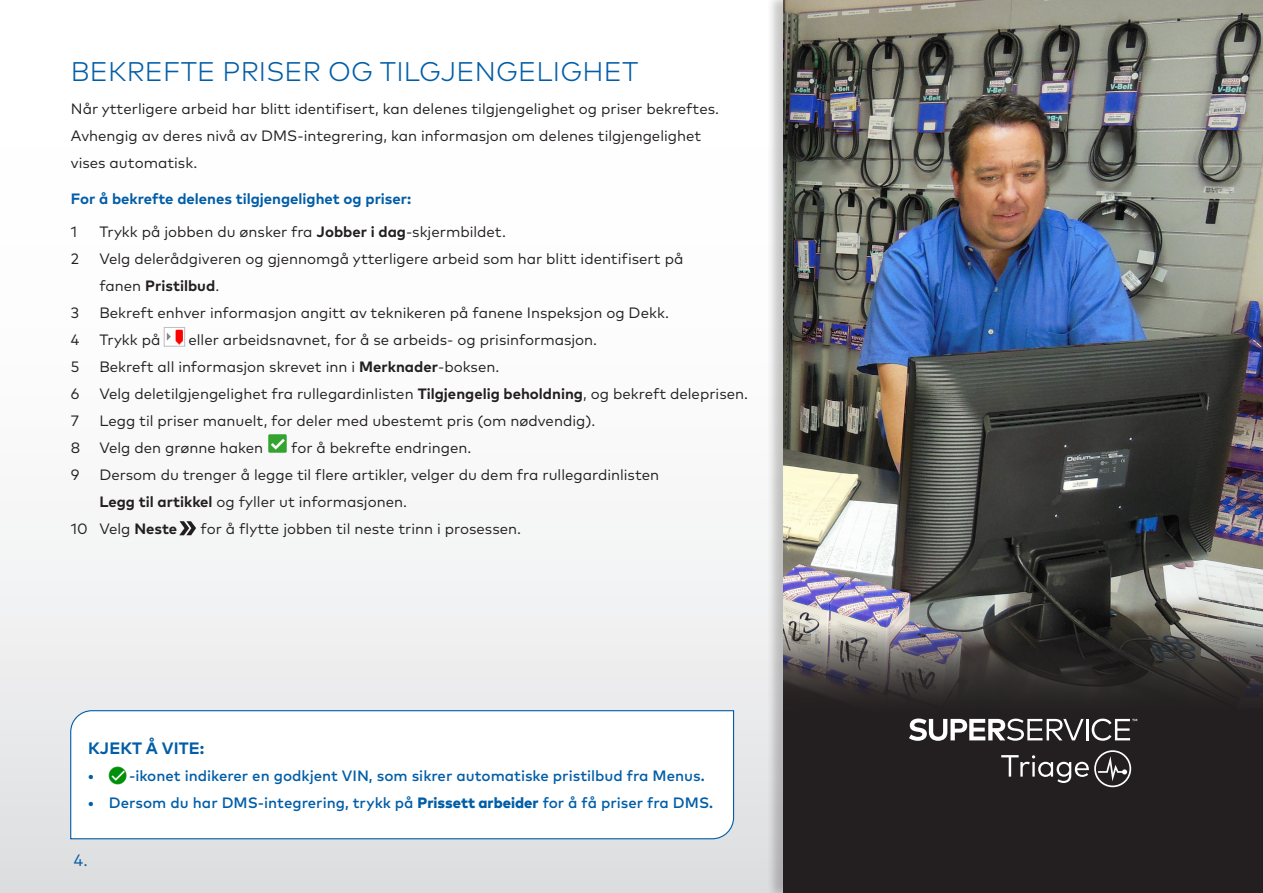
<style>
.page{position:relative;width:1263px;height:893px;background:#fff}
.page>*{position:absolute;margin:0;border:0;box-sizing:border-box;transform-origin:0 0}
.t1{font:300 27px "FF Mark Pro";letter-spacing:.005em;color:#015da7}
.t2{font:700 16.5px "FF Mark Pro";letter-spacing:.005em;color:#015da7}
.t3{font:16.5px "FF Mark Pro";color:#015da7}
.t4{font:15px/27px "FF Mark Pro";color:#231f20}
.t5{font:500 15px "FF Mark Pro";color:#015da7}
.t6{font:700 15px "FF Mark Pro";color:#015da7}
.s1{font-weight:700}
.s2{font-weight:800}
</style>
<div class="page">
<div style="left:0;top:0;width:1263px;height:893px;background:linear-gradient(to bottom,#fff,#e3e4e6)"></div>
<svg style="left:70px;top:710px;width:665px;height:130px"></svg>
<div style="left:766px;top:0;width:497px;height:893px;background:#231f20;opacity:.25"></div>
<div style="left:783px;top:0;width:480px;height:893px;background:#231f20"></div>
<img style="left:783px;top:0;width:480px;height:721px">
<img style="left:269px;top:434px;width:18px;height:18px">
<svg style="left:166px;top:329px;width:17px;height:1px"></svg>
<img style="left:166px;top:330px;width:17px;height:14px">
<div style="left:164px;top:327px;width:21px;height:19px;border:1px solid #bcbdc0"></div>
<svg style="left:179px;top:521px;width:17px;height:14px"></svg>
<img style="left:108px;top:767px;width:18px;height:18px">
<svg style="left:1001px;top:750px;width:130px;height:37px"></svg>
<svg style="left:909px;top:718px;width:174px;height:23px"></svg>
<hr style="left:1086px;top:719px;width:2px;height:21px;background:#fff">
<svg style="left:1092px;top:719px;width:45px;height:22px"></svg>
<p class="t1" style="left:71px;top:51px;width:569px">BEKREFTE PRISER OG TILGJENGELIGHET</p>
<p class="t4" style="left:71px;top:94px;width:650px">Når ytterligere arbeid har blitt identifisert, kan delenes tilgjengelighet og priser bekreftes.<br>Avhengig av deres nivå av DMS-integrering, kan informasjon om delenes tilgjengelighet vises automatisk.</p>
<p class="t6" style="left:71px;top:187px;width:342px">For å bekrefte delenes tilgjengelighet og priser:</p>
<p class="t4" style="left:71px;top:217px;width:8px">1</p>
<p class="t4" style="left:99px;top:217px;width:408px">Trykk på jobben du ønsker fra <span class="s1">Jobber i dag</span>-skjermbildet.</p>
<p class="t4" style="left:71px;top:244px;width:10px">2</p>
<p class="t4" style="left:99px;top:244px;width:585px">Velg delerådgiveren og gjennomgå ytterligere arbeid som har blitt identifisert på fanen <span class="s1">Pristilbud</span>.</p>
<p class="t4" style="left:71px;top:298px;width:10px">3</p>
<p class="t4" style="left:99px;top:298px;width:571px">Bekreft enhver informasjon angitt av teknikeren på fanene Inspeksjon og Dekk.</p>
<p class="t4" style="left:71px;top:325px;width:10px">4</p>
<p class="t4" style="left:99px;top:325px;width:63px">Trykk på</p>
<p class="t4" style="left:188px;top:325px;width:410px">eller arbeidsnavnet, for å se arbeids- og prisinformasjon.</p>
<p class="t4" style="left:71px;top:352px;width:10px">5</p>
<p class="t4" style="left:99px;top:352px;width:401px">Bekreft all informasjon skrevet inn i <span class="s1">Merknader</span>-boksen.</p>
<p class="t4" style="left:71px;top:379px;width:10px">6</p>
<p class="t4" style="left:99px;top:379px;width:650px">Velg deletilgjengelighet fra rullegardinlisten <span class="s1">Tilgjengelig beholdning</span>, og bekreft deleprisen.</p>
<p class="t4" style="left:71px;top:406px;width:10px">7</p>
<p class="t4" style="left:99px;top:406px;width:498px">Legg til priser manuelt, for deler med ubestemt pris (om nødvendig).</p>
<p class="t4" style="left:71px;top:433px;width:11px">8</p>
<p class="t4" style="left:99px;top:433px;width:165px">Velg den grønne haken</p>
<p class="t4" style="left:291px;top:433px;width:182px">for å bekrefte endringen.</p>
<p class="t4" style="left:71px;top:460px;width:10px">9</p>
<p class="t4" style="left:99px;top:460px;width:561px">Dersom du trenger å legge til flere artikler, velger du dem fra rullegardinlisten<br><span class="s1">Legg til artikkel</span> og fyller ut informasjonen.</p>
<p class="t4" style="left:71px;top:514px;width:108px">10 Velg <span class="s1">Neste</span></p>
<p class="t4" style="left:201px;top:514px;width:322px">for å flytte jobben til neste trinn i prosessen.</p>
<p class="t2" style="left:88px;top:735px;width:118px">KJEKT Å VITE:</p>
<p class="t5" style="left:88px;top:764px;width:618px">• -ikonet indikerer en godkjent VIN, som sikrer automatiske pristilbud fra Menus.</p>
<p class="t5" style="left:88px;top:791px;width:627px">• Dersom du har DMS-integrering, trykk på <span class="s2">Prissett arbeider</span> for å få priser fra DMS.</p>
<p class="t3" style="left:74px;top:848px;width:16px">4.</p>
</div>
